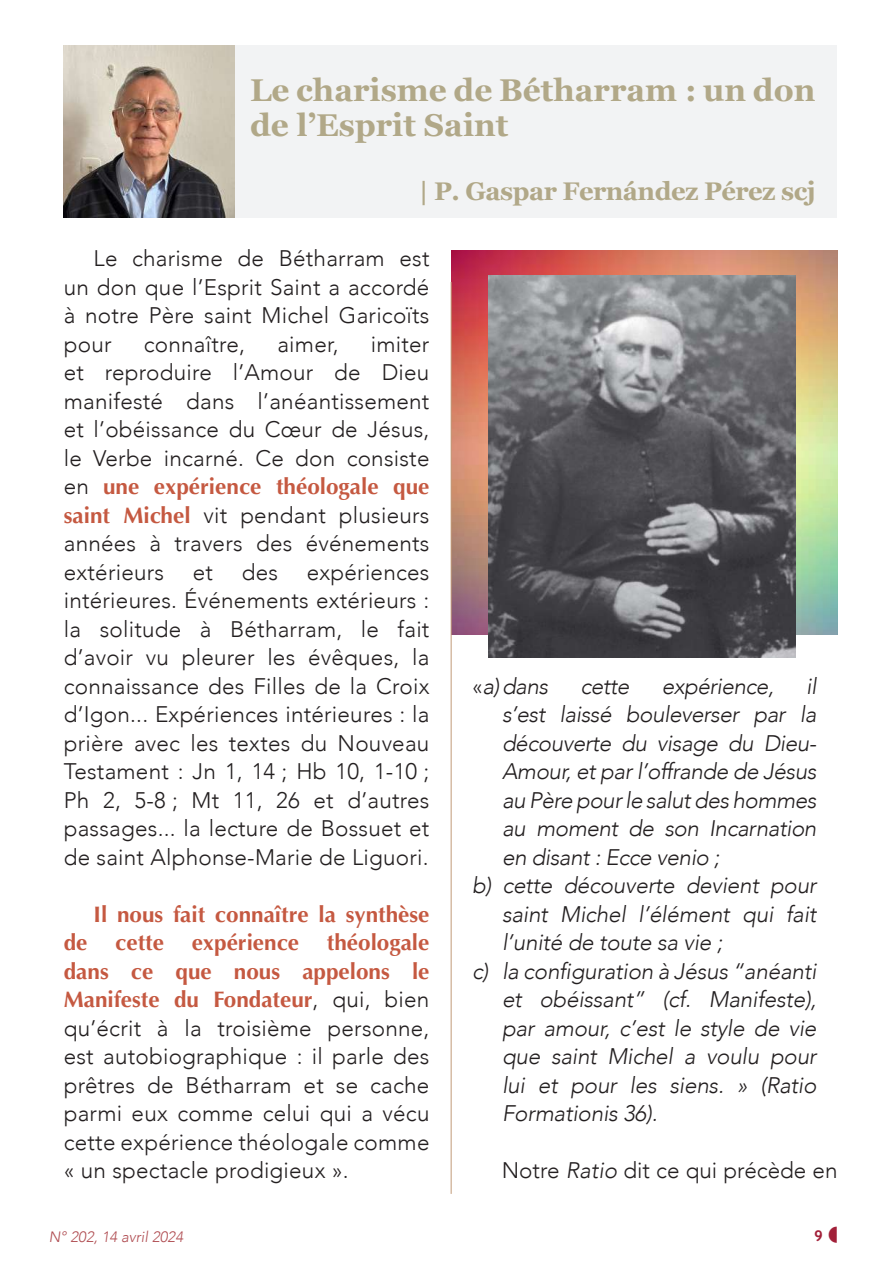
<style>
.page{position:relative;width:893px;height:1263px;background:#fff}
.page>*{position:absolute;margin:0;border:0;box-sizing:border-box;transform-origin:0 0}
.t1{font:700 31.5px/34.5px "Georgia";color:#b1a888}
.t2{font:700 25.5px "Georgia";letter-spacing:-.02em;color:#b1a888}
.t3{font:300 22.5px/28.5px "Avenir";letter-spacing:.01em;color:#231f20;text-align:justify}
.t4{font:italic 300 22.5px "Avenir";letter-spacing:-.01em;color:#231f20}
.t5{font:700 22.5px/28.5px "Optima";color:#c55941;text-align:justify}
.t6{font:italic 300 15px "Avenir";color:#b04d52}
.t7{font:700 15px "Trebuchet MS";color:#a22039}
.s1{font-family:"Avenir";font-weight:300;color:#231f20}
.s2{font-family:"Optima";font-weight:700;color:#c55941}
.s3{font-style:normal}
.s4{font-style:italic}
</style>
<div class="page">
<img style="left:451px;top:250px;width:386px;height:384px">
<hr style="left:451px;top:282px;width:1px;height:912px;background:#c19a78">
<img style="left:489px;top:276px;width:306px;height:381px">
<div style="left:229px;top:45px;width:608px;height:173px;background:#f2f3f4"></div>
<img style="left:64px;top:45px;width:170px;height:173px">
<h1 class="t1" style="left:250px;top:72px;width:567px">Le charisme de Bétharram : un don de l’Esprit Saint</h1>
<p class="t2" style="left:419px;top:172px;width:398px">| P. Gaspar Fernández Pérez scj</p>
<p class="t3" style="left:64px;top:244px;width:367px;text-indent:30px">Le charisme de Bétharram est un don que l’Esprit Saint a accordé à notre Père saint Michel Garicoïts pour</p>
<p class="t3" style="left:144px;top:330px;width:103px">connaître,</p>
<p class="t3" style="left:277px;top:330px;width:63px">aimer,</p>
<p class="t3" style="left:64px;top:330px;width:367px;text-indent:307px">imiter et reproduire l’Amour de Dieu manifesté dans l’anéantissement et l’obéissance du Cœur de Jésus, le Verbe incarné. Ce don consiste</p>
<p class="t5" style="left:64px;top:473px;width:367px"><span class="s1">en</span> une expérience théologale que</p>
<p class="t3" style="left:64px;top:501px;width:367px"><span class="s2">saint Michel</span> vit pendant plusieurs années à travers des événements extérieurs</p>
<p class="t3" style="left:193px;top:558px;width:22px">et</p>
<p class="t3" style="left:242px;top:558px;width:38px">des</p>
<p class="t3" style="left:64px;top:558px;width:367px;text-indent:243px">expériences intérieures. Événements extérieurs : la solitude à Bétharram, le fait d’avoir vu pleurer les évêques, la connaissance des Filles de la Croix d’Igon... Expériences intérieures : la prière avec les textes du Nouveau Testament : Jn 1, 14 ; Hb 10, 1-10 ; Ph 2, 5-8 ; Mt 11, 26 et d’autres passages... la lecture de Bossuet et de saint Alphonse-Marie de Liguori.</p>
<p class="t5" style="left:64px;top:900px;width:367px;text-indent:30px">Il nous fait connaître la synthèse de cette expérience théologale dans ce que nous appelons le Manifeste du Fondateur<span class="s1">, qui, bien</span></p>
<p class="t3" style="left:64px;top:1014px;width:367px">qu’écrit à la troisième personne, est autobiographique : il parle des prêtres de Bétharram et se cache parmi eux comme celui qui a vécu cette expérience théologale comme « un spectacle prodigieux ».</p>
<p class="t4" style="left:472px;top:673px;width:78px"><span class="s3">«</span>a)dans</p>
<p class="t4" style="left:580px;top:673px;width:51px">cette</p>
<p class="t4" style="left:662px;top:673px;width:114px">expérience,</p>
<p class="t4" style="left:806px;top:673px;width:12px">il</p>
<p class="t4" style="left:502px;top:701px;width:316px">s’est laissé bouleverser par la</p>
<p class="t4" style="left:502px;top:730px;width:316px">découverte du visage du Dieu-</p>
<p class="t4" style="left:502px;top:758px;width:316px">Amour, et par l’offrande de Jésus</p>
<p class="t4" style="left:502px;top:787px;width:316px">au Père pour le salut des hommes</p>
<p class="t4" style="left:502px;top:815px;width:316px">au moment de son Incarnation</p>
<p class="t4" style="left:502px;top:844px;width:219px">en disant : Ecce venio ;</p>
<p class="t4" style="left:472px;top:872px;width:346px">b) cette découverte devient pour</p>
<p class="t4" style="left:502px;top:901px;width:316px">saint Michel l’élément qui fait</p>
<p class="t4" style="left:502px;top:929px;width:222px">l’unité de toute sa vie ;</p>
<p class="t4" style="left:472px;top:958px;width:346px">c) la configuration à Jésus “anéanti</p>
<p class="t4" style="left:502px;top:986px;width:316px">et obéissant” (cf. Manifeste),</p>
<p class="t4" style="left:502px;top:1015px;width:316px">par amour, c’est le style de vie</p>
<p class="t4" style="left:502px;top:1043px;width:316px">que saint Michel a voulu pour</p>
<p class="t4" style="left:502px;top:1072px;width:316px">lui et pour les siens. » (Ratio</p>
<p class="t4" style="left:502px;top:1100px;width:157px">Formationis 36).</p>
<p class="t3" style="left:502px;top:1156px;width:337px">Notre <span class="s4">Ratio</span> dit ce qui précède en</p>
<p class="t6" style="left:49px;top:1228px;width:136px">N° 202, 14 avril 2024</p>
<p class="t7" style="left:814px;top:1226px;width:10px">9</p>
</div>
